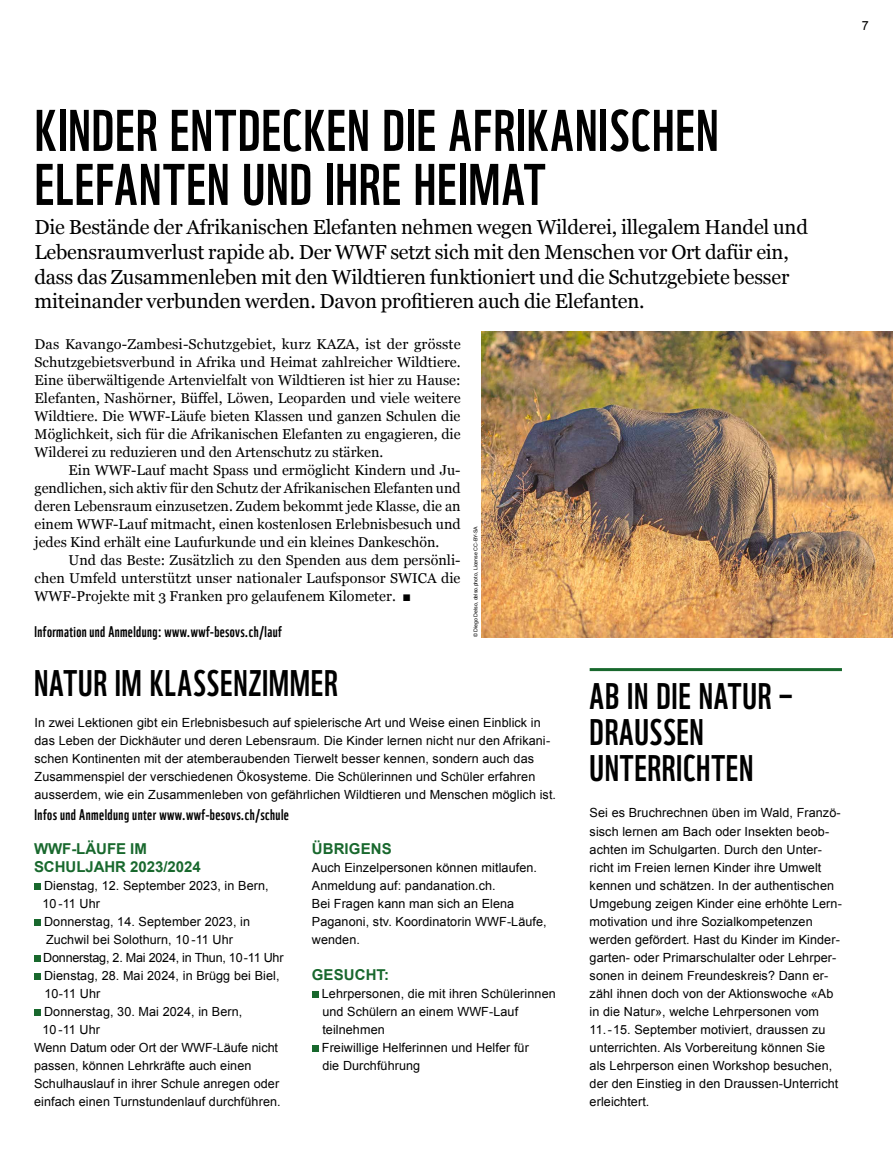
<style>
.page{position:relative;width:893px;height:1149px;background:#fff}
.page>*{position:absolute;margin:0;border:0;box-sizing:border-box;transform-origin:0 0}
.t1{font:57px/54px "WWF";letter-spacing:.02em;color:#000}
.t2{font:36px/36px "WWF";letter-spacing:.02em;color:#000}
.t3{font:20.25px/24.8px "Georgia";letter-spacing:-.01em;color:#000}
.t4{font:15px "WWF";letter-spacing:.025em;color:#000}
.t5{font:700 15px/18px "Arial";letter-spacing:-.005em;color:#18682d}
.t6{font:14.25px/18px "Georgia";color:#000;text-align:justify}
.t7{font:12.6px/18px "Arial";letter-spacing:.005em;color:#000}
.t8{font:12.6px "Arial";letter-spacing:-.02em;color:#000}
.t9{font:5.25px "Arial";color:#000}
.s1{font-family:"Arial"}
</style>
<div class="page">
<hr style="left:590px;top:668px;width:252px;height:3px;background:#18682d">
<div style="left:34px;top:882px;width:6px;height:7px;background:#18682d"></div>
<div style="left:34px;top:918px;width:6px;height:7px;background:#18682d"></div>
<div style="left:34px;top:954px;width:6px;height:7px;background:#18682d"></div>
<div style="left:34px;top:972px;width:6px;height:7px;background:#18682d"></div>
<div style="left:34px;top:1008px;width:6px;height:7px;background:#18682d"></div>
<div style="left:312px;top:990px;width:6px;height:7px;background:#18682d"></div>
<div style="left:312px;top:1044px;width:6px;height:7px;background:#18682d"></div>
<img style="left:482px;top:331px;width:411px;height:306px">
<p class="t7" style="left:862px;top:17px;width:9px">7</p>
<h1 class="t1" style="left:35px;top:98px;width:686px">KINDER ENTDECKEN DIE AFRIKANISCHEN<br>ELEFANTEN UND IHRE HEIMAT</h1>
<p class="t3" style="left:35px;top:214px;width:775px">Die Bestände der Afrikanischen Elefanten nehmen wegen Wilderei, illegalem Handel und Lebensraumverlust rapide ab. Der WWF setzt sich mit den Menschen vor Ort dafür ein, dass das Zusammenleben mit den Wildtieren funktioniert und die Schutzgebiete besser miteinander verbunden werden. Davon profitieren auch die Elefanten.</p>
<p class="t6" style="left:35px;top:334px;width:428px">Das Kavango-Zambesi-Schutzgebiet, kurz KAZA, ist der grösste Schutzgebietsverbund in Afrika und Heimat zahlreicher Wildtiere.<br>Eine überwältigende Artenvielfalt von Wildtieren ist hier zu Hause:<br>Elefanten, Nashörner, Büffel, Löwen, Leoparden und viele weitere Wildtiere. Die WWF-Läufe bieten Klassen und ganzen Schulen die Möglichkeit, sich für die Afrikanischen Elefanten zu engagieren, die Wilderei zu reduzieren und den Artenschutz zu stärken.</p>
<p class="t6" style="left:35px;top:460px;width:428px;text-indent:34px">Ein WWF-Lauf macht Spass und ermöglicht Kindern und Ju&shy;gendlichen, sich aktiv für den Schutz der Afrikanischen Elefanten und deren Lebensraum einzusetzen. Zudem bekommt jede Klasse, die an einem WWF-Lauf mitmacht, einen kostenlosen Erlebnisbesuch und jedes Kind erhält eine Laufurkunde und ein kleines Dankeschön.</p>
<p class="t6" style="left:35px;top:550px;width:428px;text-indent:34px">Und das Beste: Zusätzlich zu den Spenden aus dem persönli&shy;chen Umfeld unterstützt unser nationaler Laufsponsor SWICA die WWF-Projekte mit 3 Franken pro gelaufenem Kilometer. <span class="s1">■</span></p>
<p class="t4" style="left:35px;top:620px;width:249px">Information und Anmeldung: www.wwf-besovs.ch/lauf</p>
<h2 class="t2" style="left:34px;top:661px;width:305px">NATUR IM KLASSENZIMMER</h2>
<p class="t9" style="left:472px;top:637px;width:113px;rotate:-90deg">© Diego Delso, delso.photo, License CC-BY-SA</p>
<p class="t7" style="left:35px;top:714px;width:523px">In zwei Lektionen gibt ein Erlebnisbesuch auf spielerische Art und Weise einen Einblick in das Leben der Dickhäuter und deren Lebensraum. Die Kinder lernen nicht nur den Afrikani&shy;schen Kontinenten mit der atemberaubenden Tierwelt besser kennen, sondern auch das Zusammenspiel der verschiedenen Ökosysteme. Die Schülerinnen und Schüler erfahren ausserdem, wie ein Zusammenleben von gefährlichen Wildtieren und Menschen möglich ist.</p>
<p class="t4" style="left:35px;top:803px;width:256px">Infos und Anmeldung unter www.wwf-besovs.ch/schule</p>
<p class="t5" style="left:34px;top:839px;width:168px">WWF-LÄUFE IM<br>SCHULJAHR 2023/2024</p>
<p class="t7" style="left:44px;top:876px;width:226px">Dienstag, 12. September 2023, in Bern,</p>
<p class="t7" style="left:43px;top:894px;width:59px">10 -11 Uhr</p>
<p class="t7" style="left:44px;top:912px;width:208px">Donnerstag, 14. September 2023, in</p>
<p class="t7" style="left:46px;top:930px;width:189px">Zuchwil bei Solothurn, 10 -11 Uhr</p>
<p class="t8" style="left:43px;top:948px;width:242px">Donnerstag, 2. Mai 2024, in Thun, 10-11 Uhr</p>
<p class="t7" style="left:44px;top:966px;width:237px">Dienstag, 28. Mai 2024, in Brügg bei Biel,</p>
<p class="t7" style="left:45px;top:984px;width:57px">10-11 Uhr</p>
<p class="t7" style="left:44px;top:1002px;width:200px">Donnerstag, 30. Mai 2024, in Bern,</p>
<p class="t7" style="left:43px;top:1020px;width:59px">10 -11 Uhr</p>
<p class="t7" style="left:34px;top:1038px;width:246px">Wenn Datum oder Ort der WWF-Läufe nicht</p>
<p class="t7" style="left:34px;top:1056px;width:219px">passen, können Lehrkräfte auch einen</p>
<p class="t7" style="left:34px;top:1074px;width:247px">Schulhauslauf in ihrer Schule anregen oder</p>
<p class="t7" style="left:34px;top:1092px;width:248px">einfach einen Turnstundenlauf durchführen.</p>
<p class="t5" style="left:312px;top:839px;width:81px">ÜBRIGENS</p>
<p class="t7" style="left:312px;top:858px;width:236px">Auch Einzelpersonen können mitlaufen.<br>Anmeldung auf: pandanation.ch.<br>Bei Fragen kann man sich an Elena<br>Paganoni, stv. Koordinatorin WWF-Läufe, wenden.</p>
<p class="t5" style="left:312px;top:965px;width:79px">GESUCHT:</p>
<p class="t7" style="left:322px;top:984px;width:235px">Lehrpersonen, die mit ihren Schülerinnen und Schülern an einem WWF-Lauf teilnehmen<br>Freiwillige Helferinnen und Helfer für<br>die Durchführung</p>
<h2 class="t2" style="left:590px;top:674px;width:204px">AB IN DIE NATUR ‒<br>DRAUSSEN<br>UNTERRICHTEN</h2>
<p class="t7" style="left:590px;top:804px;width:254px">Sei es Bruchrechnen üben im Wald, Franzö&shy;sisch lernen am Bach oder Insekten beob&shy;achten im Schulgarten. Durch den Unter&shy;richt im Freien lernen Kinder ihre Umwelt kennen und schätzen. In der authentischen Umgebung zeigen Kinder eine erhöhte Lern&shy;motivation und ihre Sozialkompetenzen werden gefördert. Hast du Kinder im Kinder&shy;garten- oder Primarschulalter oder Lehrper&shy;sonen in deinem Freundeskreis? Dann er&shy;zähl ihnen doch von der Aktionswoche «Ab in die Natur», welche Lehrpersonen vom 11.-15. September motiviert, draussen zu unterrichten. Als Vorbereitung können Sie als Lehrperson einen Workshop besuchen, der den Einstieg in den Draussen-Unterricht erleichtert.</p>
</div>
